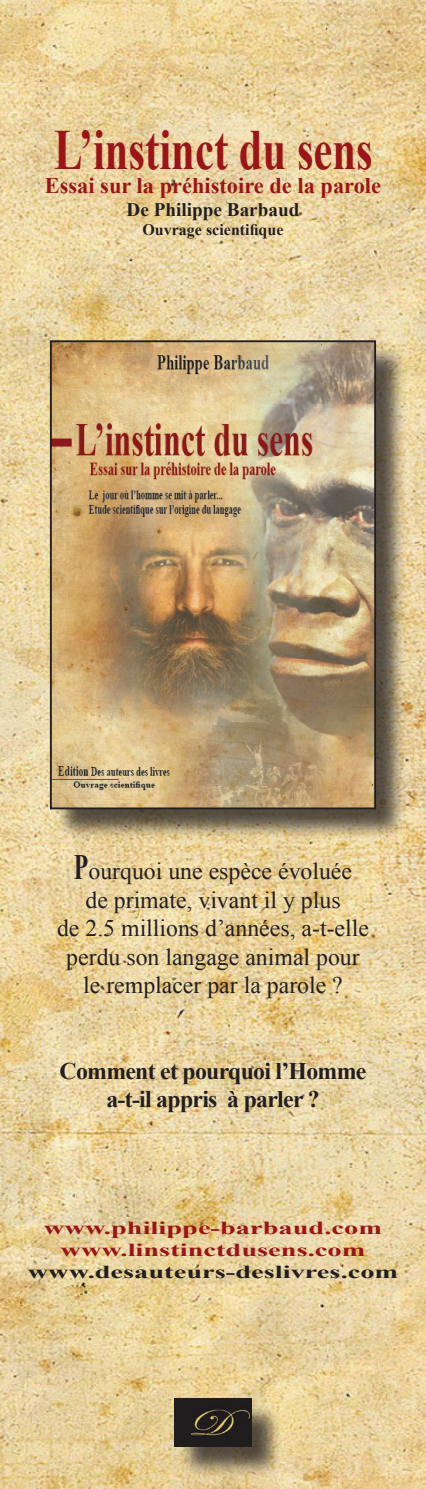
<style>
.page{position:relative;width:426px;height:1489px;background:#fff}
.page>*{position:absolute;margin:0;border:0;box-sizing:border-box;transform-origin:0 0}
.t1{font:700 56.75px "Times New Roman";color:#9c1418;scale:.75 1}
.t2{font:23.75px/28.5px "Times New Roman";color:#231f20;text-align:center}
.t3{font:700 23.75px/28.5px "Times New Roman";letter-spacing:-.03em;color:#231f20;text-align:center}
.t4{font:700 22.5px "Times New Roman";color:#9c1418}
.t5{font:700 19.25px "Times New Roman";color:#231f20}
.t6{font:700 18.25px/22px "Times New Roman";color:#9c1418;text-align:center;scale:1.55 1}
.t7{font:700 18.25px "Times New Roman";color:#231f20;scale:1.55 1}
.t8{font:700 16px "Times New Roman";color:#231f20}
.s1{font-weight:700;font-size:35.5px}
</style>
<div class="page">
<img style="left:0;top:0;width:425px;height:1488px">
<div style="left:178px;top:1402px;width:104px;height:76px;background:#231f20;opacity:.75"></div>
<img style="left:174px;top:1398px;width:77px;height:48px">
<div style="left:54px;top:344px;width:352px;height:496px;background:#231f20;opacity:.75"></div>
<img style="left:53px;top:343px;width:319px;height:463px">
<div style="left:50px;top:340px;width:325px;height:469px;border:2px solid #231f20"></div>
<h1 class="t1" style="left:54px;top:109px;width:426px">L’instinct du sens</h1>
<p class="t4" style="left:45px;top:169px;width:337px">Essai sur la préhistoire de la parole</p>
<p class="t5" style="left:126px;top:195px;width:174px">De Philippe Barbaud</p>
<p class="t8" style="left:142px;top:218px;width:142px">Ouvrage scientifique</p>
<p class="t2" style="left:57px;top:856px;width:313px"><span class="s1">P</span>ourquoi une espèce évoluée<br>de primate, vivant il y plus<br>de 2.5 millions d’années, a-t-elle perdu son langage animal pour le remplacer par la parole ?</p>
<p class="t3" style="left:59px;top:1055px;width:308px">Comment et pourquoi l’Homme a-t-il appris à parler ?</p>
<p class="t6" style="left:44px;top:1216px;width:219px">www.philippe-barbaud.com www.linstinctdusens.com</p>
<p class="t7" style="left:28px;top:1258px;width:240px">www.desauteurs-deslivres.com</p>
</div>
